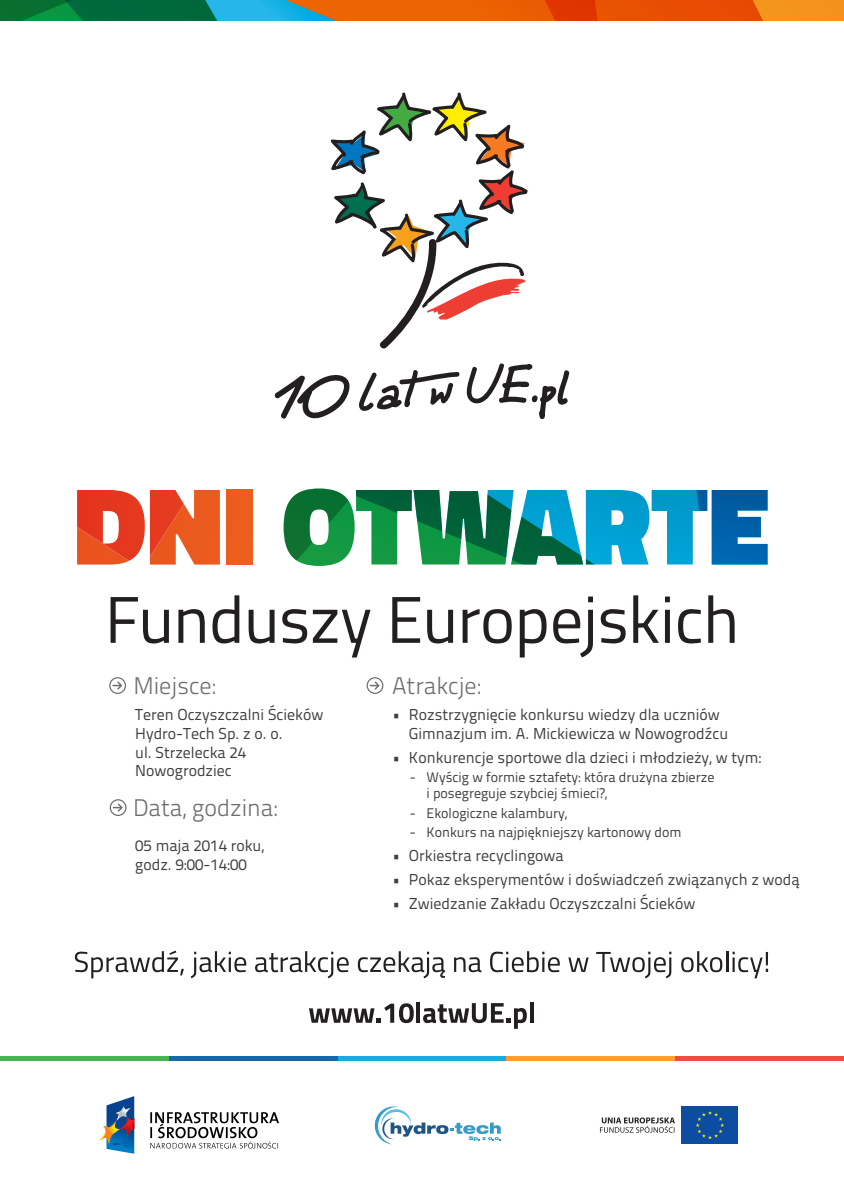
<style>
.page{position:relative;width:844px;height:1191px;background:#fff}
.page>*{position:absolute;margin:0;border:0;box-sizing:border-box;transform-origin:0 0}
.t1{font:300 24.06px "Titillium Text 22 L";color:#6c6d70}
.t2{font:15.75px/19px "Titillium Text 22 L";color:#3e3e3f}
.t3{font:13.91px/16.7px "Titillium Text 22 L";color:#3e3e3f}
</style>
<div class="page">
<img style="left:77px;top:561px;width:52px;height:3px">
<img style="left:77px;top:500px;width:68px;height:61px">
<svg style="left:77px;top:490px;width:61px;height:10px"></svg>
<img style="left:150px;top:490px;width:70px;height:74px">
<img style="left:150px;top:490px;width:34px;height:66px">
<div style="left:226px;top:490px;width:26px;height:74px;background:#eb5e1e"></div>
<svg style="left:283px;top:488px;width:484px;height:78px"></svg>
<svg style="left:109px;top:677px;width:17px;height:17px"></svg>
<svg style="left:110px;top:799px;width:16px;height:17px"></svg>
<svg style="left:110px;top:597px;width:59px;height:46px"></svg>
<svg style="left:178px;top:609px;width:27px;height:34px"></svg>
<svg style="left:212px;top:595px;width:27px;height:48px"></svg>
<svg style="left:248px;top:610px;width:26px;height:33px"></svg>
<svg style="left:282px;top:609px;width:25px;height:34px"></svg>
<svg style="left:313px;top:610px;width:57px;height:47px"></svg>
<svg style="left:392px;top:597px;width:28px;height:46px"></svg>
<svg style="left:427px;top:610px;width:26px;height:33px"></svg>
<svg style="left:462px;top:609px;width:49px;height:34px"></svg>
<svg style="left:519px;top:609px;width:27px;height:48px"></svg>
<svg style="left:553px;top:596px;width:40px;height:61px"></svg>
<svg style="left:600px;top:609px;width:25px;height:34px"></svg>
<svg style="left:633px;top:595px;width:25px;height:48px"></svg>
<svg style="left:665px;top:596px;width:4px;height:47px"></svg>
<svg style="left:678px;top:609px;width:22px;height:34px"></svg>
<svg style="left:708px;top:595px;width:26px;height:48px"></svg>
<div style="left:0;top:1056px;width:169px;height:5px;background:#47b452"></div>
<div style="left:337px;top:1056px;width:169px;height:5px;background:#1ca9e1"></div>
<div style="left:169px;top:1056px;width:168px;height:5px;background:#1767ab"></div>
<div style="left:506px;top:1056px;width:169px;height:5px;background:#f8a12c"></div>
<div style="left:675px;top:1056px;width:168px;height:5px;background:#ef4d3f"></div>
<svg style="left:274px;top:370px;width:186px;height:49px"></svg>
<svg style="left:466px;top:363px;width:103px;height:57px"></svg>
<svg style="left:330px;top:92px;width:198px;height:257px"></svg>
<svg style="left:75px;top:950px;width:109px;height:28px"></svg>
<svg style="left:190px;top:951px;width:56px;height:27px"></svg>
<svg style="left:255px;top:951px;width:93px;height:27px"></svg>
<svg style="left:358px;top:951px;width:87px;height:27px"></svg>
<svg style="left:454px;top:957px;width:27px;height:15px"></svg>
<svg style="left:490px;top:951px;width:69px;height:21px"></svg>
<svg style="left:568px;top:957px;width:20px;height:15px"></svg>
<svg style="left:596px;top:951px;width:75px;height:27px"></svg>
<svg style="left:681px;top:951px;width:41px;height:21px"></svg>
<hr style="left:725px;top:951px;width:3px;height:21px;background:#231f20">
<svg style="left:732px;top:951px;width:35px;height:27px"></svg>
<svg style="left:309px;top:1003px;width:104px;height:20px"></svg>
<hr style="left:416px;top:1002px;width:4px;height:20px;background:#231f20">
<svg style="left:423px;top:1003px;width:103px;height:25px"></svg>
<svg style="left:530px;top:1002px;width:3px;height:20px"></svg>
<svg style="left:0;top:0;width:843px;height:21px;background:#986d2d"></svg>
<svg style="left:366px;top:677px;width:17px;height:17px"></svg>
<div style="left:681px;top:1106px;width:56px;height:37px;background:#0d4da1"></div>
<svg style="left:696px;top:1111px;width:28px;height:28px"></svg>
<svg style="left:600px;top:1117px;width:74px;height:15px"></svg>
<svg style="left:99px;top:1096px;width:35px;height:57px"></svg>
<svg style="left:150px;top:1112px;width:129px;height:36px"></svg>
<svg style="left:374px;top:1106px;width:126px;height:38px"></svg>
<p class="t1" style="left:133px;top:667px;width:84px">Miejsce:</p>
<p class="t2" style="left:135px;top:704px;width:189px">Teren Oczyszczalni Ścieków<br>Hydro-Tech Sp. z o. o.</p>
<p class="t2" style="left:135px;top:741px;width:112px">ul. Strzelecka 24</p>
<p class="t2" style="left:135px;top:760px;width:98px">Nowogrodziec</p>
<p class="t1" style="left:133px;top:789px;width:146px">Data, godzina:</p>
<p class="t2" style="left:135px;top:835px;width:130px">05 maja 2014 roku, godz. 9:00-14:00</p>
<p class="t1" style="left:392px;top:667px;width:90px">Atrakcje:</p>
<p class="t2" style="left:409px;top:704px;width:320px;text-indent:-17px">• Rozstrzygnięcie konkursu wiedzy dla uczniów<br>Gimnazjum im. A. Mickiewicza w Nowogrodźcu</p>
<p class="t2" style="left:392px;top:746px;width:370px">• Konkurencje sportowe dla dzieci i młodzieży, w tym:</p>
<p class="t3" style="left:426px;top:767px;width:289px;text-indent:-17px">- Wyścig w formie sztafety: która drużyna zbierze i posegreguje szybciej śmieci?,</p>
<p class="t3" style="left:409px;top:803px;width:159px">- Ekologiczne kalambury,</p>
<p class="t3" style="left:409px;top:823px;width:273px">- Konkurs na najpiękniejszy kartonowy dom</p>
<p class="t2" style="left:392px;top:845px;width:173px">• Orkiestra recyclingowa</p>
<p class="t2" style="left:392px;top:869px;width:409px">• Pokaz eksperymentów i doświadczeń związanych z wodą</p>
<p class="t2" style="left:392px;top:893px;width:305px">• Zwiedzanie Zakładu Oczyszczalni Ścieków</p>
</div>
